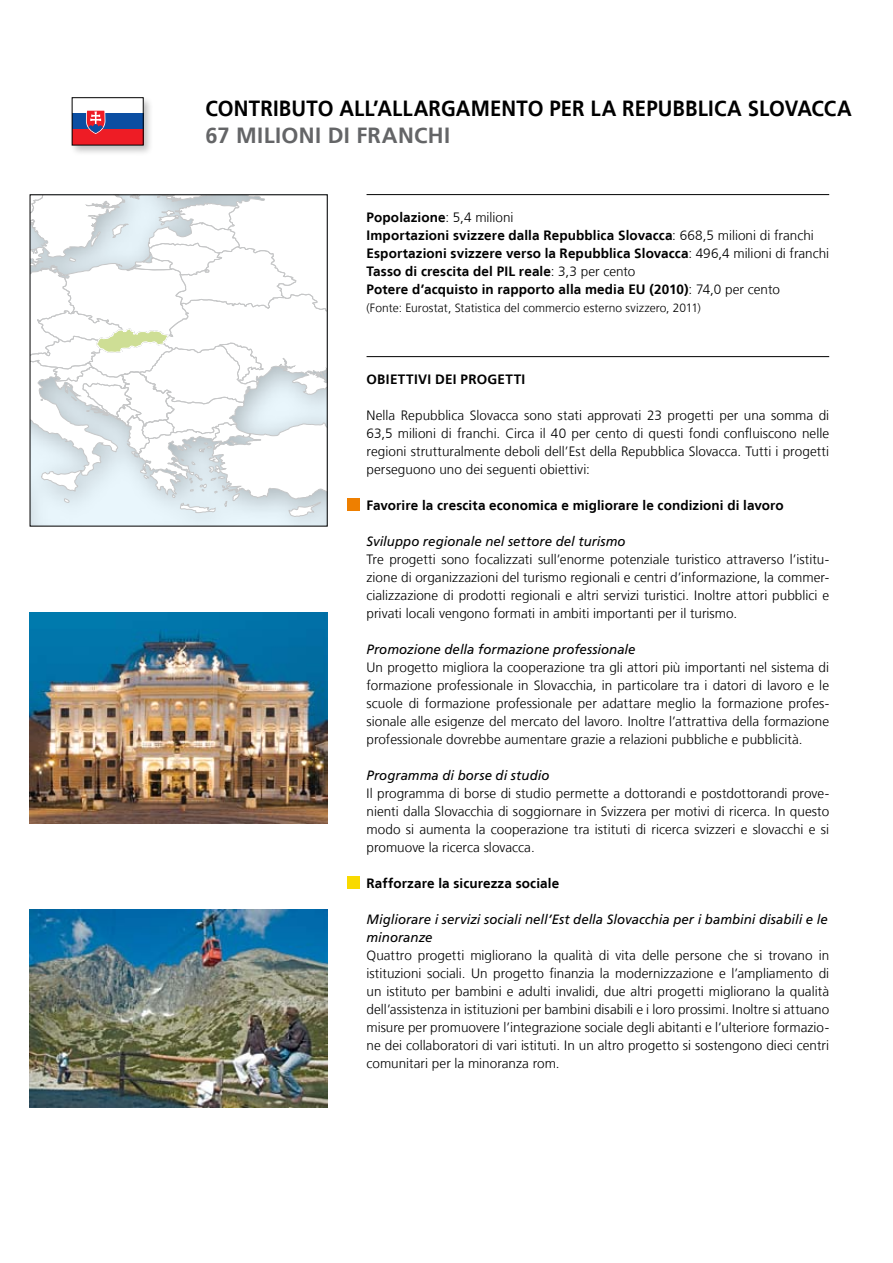
<style>
.page{position:relative;width:893px;height:1263px;background:#fff}
.page>*{position:absolute;margin:0;border:0;box-sizing:border-box;transform-origin:0 0}
.t1{font:700 21.9px "Frutiger LT";letter-spacing:.005em;color:#000;scale:.93 1}
.t2{font:700 21.9px "Frutiger LT";letter-spacing:.015em;color:#646567}
.t3{font:300 13.5px/18px "Frutiger LT";letter-spacing:.005em;color:#000;text-align:justify}
.t4{font:700 13.5px/18px "Frutiger LT";letter-spacing:.01em;color:#000}
.t5{font:italic 13.5px/18px "Frutiger LT Std";color:#000}
.t6{font:300 12px "Frutiger LT";letter-spacing:.01em;color:#000}
.s1{font-weight:300}
</style>
<div class="page">
<svg style="left:30px;top:194px;width:297px;height:330px"></svg>
<div style="left:70px;top:95px;width:84px;height:61px;background:#000;opacity:.25"></div>
<div style="left:72px;top:98px;width:71px;height:47px;background:#fff"></div>
<div style="left:72px;top:113px;width:71px;height:16px;background:#0b4ea2"></div>
<div style="left:72px;top:129px;width:71px;height:16px;background:#ee1c25"></div>
<svg style="left:86px;top:110px;width:19px;height:24px"></svg>
<div style="left:72px;top:97px;width:71px;height:48px;border:1px solid #000"></div>
<hr style="left:367px;top:194px;width:462px;height:1px;background:#000">
<hr style="left:367px;top:356px;width:462px;height:1px;background:#000">
<div style="left:347px;top:498px;width:13px;height:13px;background:#ee7f00"></div>
<div style="left:347px;top:876px;width:13px;height:13px;background:#f9da00"></div>
<img style="left:30px;top:910px;width:297px;height:198px">
<img style="left:30px;top:612px;width:297px;height:212px">
<h1 class="t1" style="left:206px;top:95px;width:696px">Contributo all’allargamento per la Repubblica Slovacca</h1>
<h1 class="t2" style="left:206px;top:122px;width:246px">67 M ilioni di franchi</h1>
<p class="t4" style="left:367px;top:208px;width:464px">Popolazione<span class="s1">: 5,4 milioni<br></span>Importazioni svizzere dalla Repubblica Slovacca<span class="s1">: 668,5 milioni di franchi </span>Esportazioni svizzere verso la Repubblica Slovacca<span class="s1">: 496,4 milioni di franchi </span>Tasso di crescita del PIL reale<span class="s1">: 3,3 per cento<br></span>Potere d’acquisto in rapporto alla media EU (2010)<span class="s1">: 74,0 per cento</span></p>
<p class="t6" style="left:367px;top:301px;width:336px">(Fonte: Eurostat, Statistica del commercio esterno svizzero, 2011)</p>
<p class="t4" style="left:367px;top:370px;width:160px">Obiettivi dei progetti</p>
<p class="t3" style="left:367px;top:406px;width:464px">Nella Repubblica Slovacca sono stati approvati 23 progetti per una somma di 63,5 milioni di franchi. Circa il 40 per cento di questi fondi confluiscono nelle regioni strutturalmente deboli dell’Est della Repubblica Slovacca. Tutti i progetti perseguono uno dei seguenti obiettivi:</p>
<p class="t4" style="left:367px;top:496px;width:419px">Favorire la crescita economica e migliorare le condizioni di lavoro</p>
<p class="t5" style="left:367px;top:532px;width:261px">Sviluppo regionale nel settore del turismo</p>
<p class="t3" style="left:367px;top:550px;width:464px">Tre progetti sono focalizzati sull’enorme potenziale turistico attraverso l’istitu&shy;zione di organizzazioni del turismo regionali e centri d’informazione, la commer&shy;cializzazione di prodotti regionali e altri servizi turistici. Inoltre attori pubblici e privati locali vengono formati in ambiti importanti per il turismo.</p>
<p class="t5" style="left:367px;top:640px;width:271px">Promozione della formazione professionale</p>
<p class="t3" style="left:367px;top:658px;width:464px">Un progetto migliora la cooperazione tra gli attori più importanti nel sistema di formazione professionale in Slovacchia, in particolare tra i datori di lavoro e le scuole di formazione professionale per adattare meglio la formazione profes&shy;sionale alle esigenze del mercato del lavoro. Inoltre l’attrattiva della formazione professionale dovrebbe aumentare grazie a relazioni pubbliche e pubblicità.</p>
<p class="t5" style="left:367px;top:766px;width:184px">Programma di borse di studio</p>
<p class="t3" style="left:367px;top:784px;width:464px">Il programma di borse di studio permette a dottorandi e postdottorandi prove&shy;nienti dalla Slovacchia di soggiornare in Svizzera per motivi di ricerca. In questo modo si aumenta la cooperazione tra istituti di ricerca svizzeri e slovacchi e si promuove la ricerca slovacca.</p>
<p class="t4" style="left:367px;top:874px;width:194px">Rafforzare la sicurezza sociale</p>
<p class="t5" style="left:367px;top:910px;width:463px">Migliorare i servizi sociali nell’Est della Slovacchia per i bambini disabili e le minoranze</p>
<p class="t3" style="left:367px;top:946px;width:464px">Quattro progetti migliorano la qualità di vita delle persone che si trovano in istituzioni sociali. Un progetto finanzia la modernizzazione e l’ampliamento di un istituto per bambini e adulti invalidi, due altri progetti migliorano la qualità dell’assistenza in istituzioni per bambini disabili e i loro prossimi. Inoltre si attuano misure per promuovere l’integrazione sociale degli abitanti e l’ulteriore formazio&shy;ne dei collaboratori di vari istituti. In un altro progetto si sostengono dieci centri comunitari per la minoranza rom.</p>
</div>
